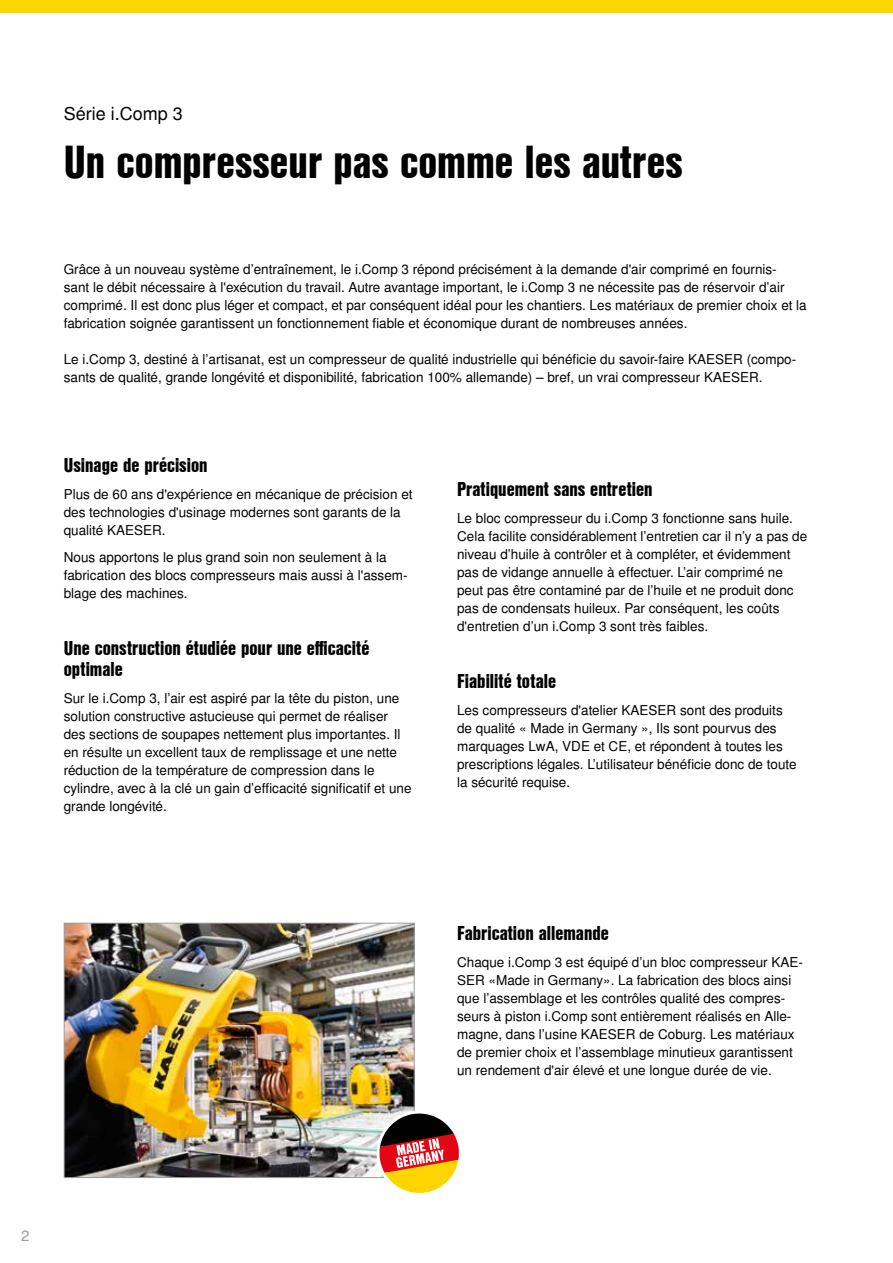
<style>
.page{position:relative;width:893px;height:1263px;background:#fff}
.page>*{position:absolute;margin:0;border:0;box-sizing:border-box;transform-origin:0 0}
.t1{font:45px "Nimbus San L Bla Con";color:#000}
.t2{font:19.5px/21px "Nimbus San L Bla Con";color:#000}
.t3{font:18px "Nimbus San L";color:#000}
.t4{font:15px "Nimbus San L";color:#9d9d9c}
.t5{font:13.5px/18px "Nimbus San L";color:#000}
</style>
<div class="page">
<img style="left:66px;top:925px;width:347px;height:251px">
<div style="left:64px;top:923px;width:351px;height:255px;border:1px solid #9d9d9c"></div>
<div style="left:0;top:0;width:893px;height:13px;background:#ffd500"></div>
<svg style="left:376px;top:1110px;width:83px;height:83px"></svg>
<h3 class="t3" style="left:64px;top:103px;width:121px">Série i.Comp 3</h3>
<h1 class="t1" style="left:64px;top:128px;width:621px">Un compresseur pas comme les autres</h1>
<p class="t5" style="left:64px;top:261px;width:744px">Grâce à un nouveau système d’entraînement, le i.Comp 3 répond précisément à la demande d'air comprimé en fournis-<br>sant le débit nécessaire à l'exécution du travail. Autre avantage important, le i.Comp 3 ne nécessite pas de réservoir d’air comprimé. Il est donc plus léger et compact, et par conséquent idéal pour les chantiers. Les matériaux de premier choix et la fabrication soignée garantissent un fonctionnement fiable et économique durant de nombreuses années.</p>
<p class="t5" style="left:64px;top:351px;width:734px">Le i.Comp 3, destiné à l’artisanat, est un compresseur de qualité industrielle qui bénéficie du savoir-faire KAESER (compo&shy;sants de qualité, grande longévité et disponibilité, fabrication 100% allemande) – bref, un vrai compresseur KAESER.</p>
<h2 class="t2" style="left:64px;top:454px;width:145px">Usinage de précision</h2>
<p class="t5" style="left:64px;top:486px;width:350px">Plus de 60 ans d'expérience en mécanique de précision et des technologies d'usinage modernes sont garants de la qualité KAESER.</p>
<p class="t5" style="left:64px;top:549px;width:345px">Nous apportons le plus grand soin non seulement à la fabrication des blocs compresseurs mais aussi à l'assem&shy;blage des machines.</p>
<h2 class="t2" style="left:64px;top:637px;width:307px">Une construction étudiée pour une efficacité optimale</h2>
<p class="t5" style="left:64px;top:690px;width:349px">Sur le i.Comp 3, l’air est aspiré par la tête du piston, une solution constructive astucieuse qui permet de réaliser des sections de soupapes nettement plus importantes. Il en résulte un excellent taux de remplissage et une nette réduction de la température de compression dans le cylindre, avec à la clé un gain d’efficacité significatif et une grande longévité.</p>
<h2 class="t2" style="left:457px;top:478px;width:197px">Pratiquement sans entretien</h2>
<p class="t5" style="left:457px;top:510px;width:352px">Le bloc compresseur du i.Comp 3 fonctionne sans huile.<br>Cela facilite considérablement l’entretien car il n’y a pas de niveau d’huile à contrôler et à compléter, et évidemment pas de vidange annuelle à effectuer. L’air comprimé ne peut pas être contaminé par de l’huile et ne produit donc pas de condensats huileux. Par conséquent, les coûts d'entretien d’un i.Comp 3 sont très faibles.</p>
<h2 class="t2" style="left:457px;top:670px;width:101px">Fiabilité totale</h2>
<p class="t5" style="left:457px;top:702px;width:341px">Les compresseurs d'atelier KAESER sont des produits de qualité « Made in Germany », Ils sont pourvus des marquages LwA, VDE et CE, et répondent à toutes les prescriptions légales. L’utilisateur bénéficie donc de toute la sécurité requise.</p>
<h2 class="t2" style="left:457px;top:922px;width:153px">Fabrication allemande</h2>
<p class="t5" style="left:457px;top:954px;width:347px">Chaque i.Comp 3 est équipé d’un bloc compresseur KAE-SER «Made in Germany». La fabrication des blocs ainsi que l’assemblage et les contrôles qualité des compres&shy;seurs à piston i.Comp sont entièrement réalisés en Alle&shy;magne, dans l’usine KAESER de Coburg. Les matériaux de premier choix et l’assemblage minutieux garantissent un rendement d'air élevé et une longue durée de vie.</p>
<p class="t4" style="left:21px;top:1226px;width:10px">2</p>
</div>
